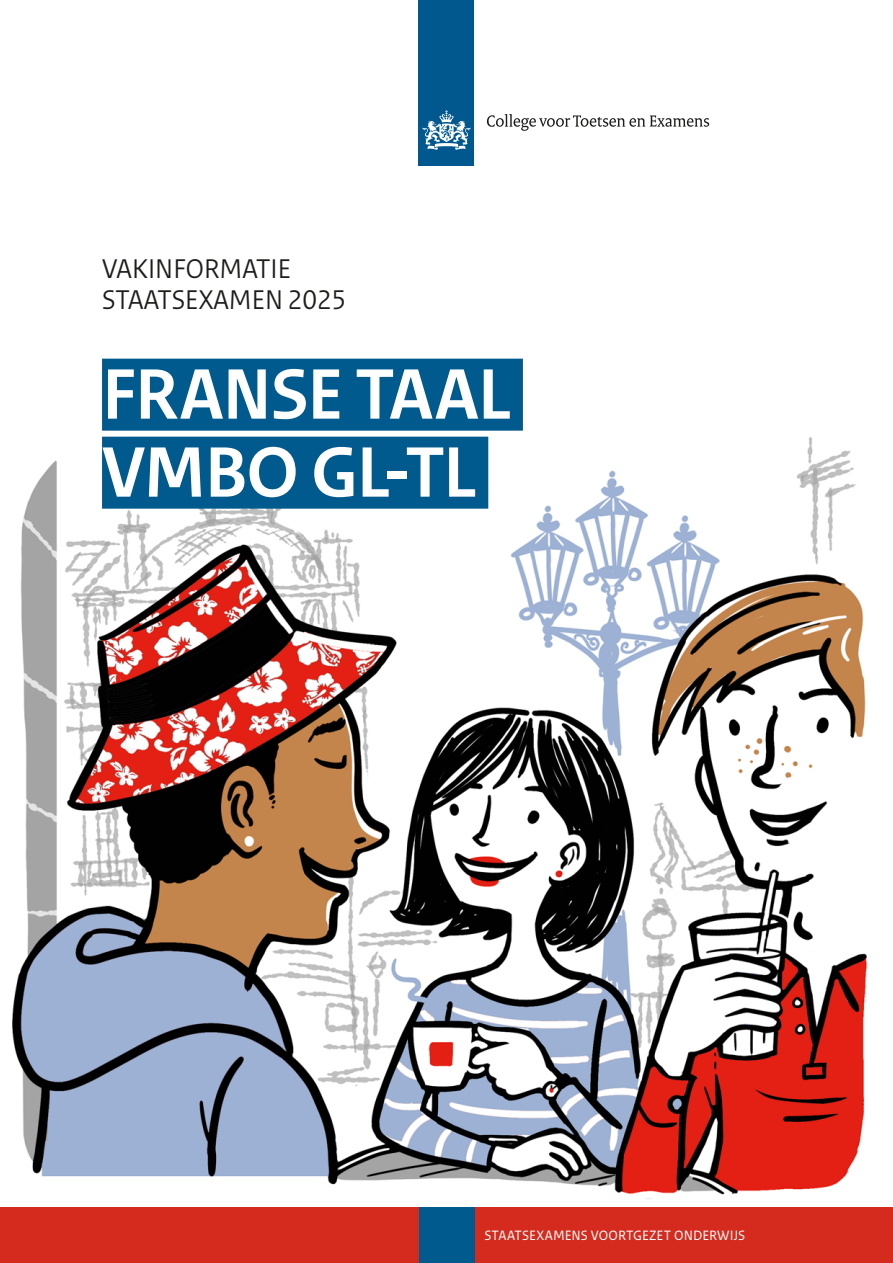
<style>
.page{position:relative;width:893px;height:1263px;background:#fff}
.page>*{position:absolute;margin:0;border:0;box-sizing:border-box;transform-origin:0 0}
.H1_titel{font:700 75px/78px "Rijksoverheid Sans Heading";letter-spacing:-.015em;color:#fff}
.P_subtitel{font:28.5px/31.5px "Rijksoverheid Sans Heading";color:#1d1d1b}
.t1{font:14.25px "Rijksoverheid Sans Text";letter-spacing:.005em;color:#fff}
</style>
<div class="page">
<img style="left:13px;top:0;width:880px;height:1208px">
<div style="left:0;top:1208px;width:893px;height:55px;background:#d52b1e"></div>
<div style="left:419px;top:1208px;width:55px;height:55px;background:#005a8d"></div>
<div style="left:419px;top:0;width:55px;height:165px;background:#00588e"></div>
<svg style="left:423px;top:110px;width:47px;height:40px"></svg>
<svg style="left:487px;top:114px;width:222px;height:17px"></svg>
<div style="left:102px;top:359px;width:421px;height:72px;background:#005a8d"></div>
<div style="left:102px;top:437px;width:386px;height:72px;background:#005a8d"></div>
<p class="P_subtitel" style="left:102px;top:253px;width:246px">VAKINFORMATIE<br>STAATSEXAMEN 2025</p>
<h1 class="H1_titel" style="left:102px;top:357px;width:410px">FRANSE TAAL<br>VMBO GL-TL</h1>
<p class="t1" style="left:484px;top:1227px;width:263px">STAATSEXAMENS VOORTGEZET ONDERWIJS</p>
</div>
